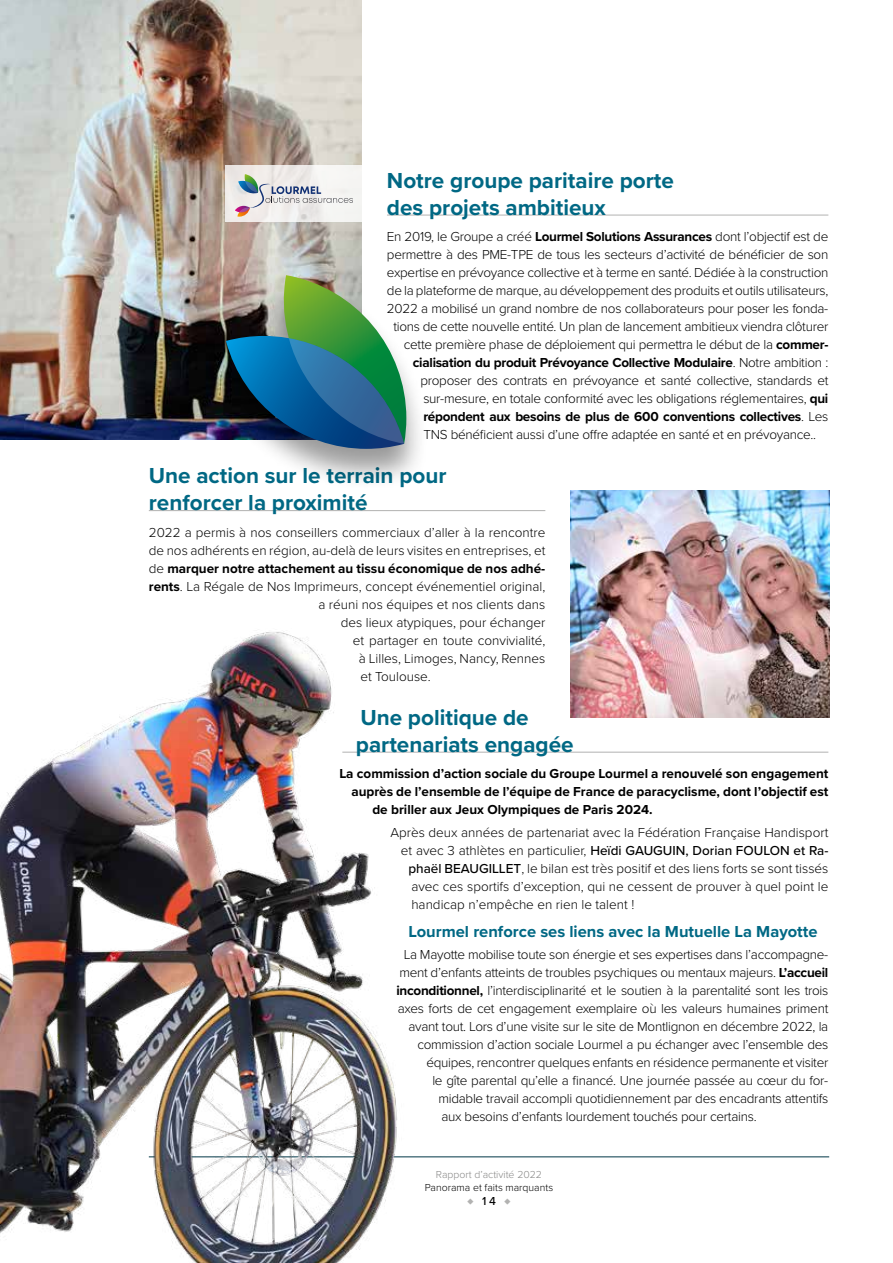
<style>
.page{position:relative;width:893px;height:1263px;background:#fff}
.page>*{position:absolute;margin:0;border:0;box-sizing:border-box;transform-origin:0 0}
.t1{font:700 22.5px/27px "Proxima Nova";color:#006884}
.t2{font:700 16.5px "Proxima Nova";color:#006884}
.t3{font:300 13.5px "Proxima Nova";letter-spacing:-.02em;color:#000}
.t4{font:300 13.5px "Proxima Nova";color:#000}
.t5{font:700 13.5px "Proxima Nova";color:#000}
.t6{font:700 13.5px "Proxima Nova";letter-spacing:-.02em;color:#000}
.t7{font:500 13.5px "Proxima Nova";color:#000}
.t8{font:300 12px "Proxima Nova";color:#b2b2b1}
.t9{font:300 10.5px "Proxima Nova";color:#000}
.t10{font:300 10.5px "Proxima Nova";color:#878786}
.s1{font-weight:700}
.s2{font-weight:300}
.s3{font-weight:500}
.s4{font-weight:500;color:#000}
</style>
<div class="page">
<hr style="left:387px;top:215px;width:441px;height:1px;background:#b2b2b1">
<hr style="left:149px;top:510px;width:396px;height:1px;background:#b2b2b1">
<hr style="left:342px;top:752px;width:486px;height:1px;background:#b2b2b1">
<hr style="left:149px;top:1156px;width:680px;height:1px;background:#003747">
<img style="left:0;top:0;width:361px;height:440px">
<div style="left:225px;top:166px;width:154px;height:56px;background:linear-gradient(to right,#ebe6e2,#f9faf9)"></div>
<svg style="left:235px;top:174px;width:118px;height:43px"></svg>
<div style="left:206px;top:274px;width:222px;height:217px;background:#000;opacity:.4"></div>
<svg style="left:226px;top:275px;width:180px;height:174px;background:#4d8183"></svg>
<img style="left:571px;top:490px;width:258px;height:228px">
<img style="left:0;top:632px;width:424px;height:631px">
<h1 class="t1" style="left:387px;top:166px;width:289px">Notre groupe paritaire porte des projets ambitieux</h1>
<p class="t3" style="left:387px;top:227px;width:443px">En 2019, le Groupe a créé <span class="s1">Lourmel Solutions Assurances</span> dont l’objectif est de</p>
<p class="t3" style="left:387px;top:245px;width:443px">permettre à des PME-TPE de tous les secteurs d’activité de bénéficier de son</p>
<p class="t3" style="left:387px;top:263px;width:443px">expertise en prévoyance collective et à terme en santé. Dédiée à la construction</p>
<p class="t3" style="left:387px;top:281px;width:443px">de la plateforme de marque, au développement des produits et outils utilisateurs,</p>
<p class="t3" style="left:387px;top:299px;width:443px">2022 a mobilisé un grand nombre de nos collaborateurs pour poser les fonda-</p>
<p class="t3" style="left:393px;top:317px;width:436px">tions de cette nouvelle entité. Un plan de lancement ambitieux viendra clôturer</p>
<p class="t3" style="left:404px;top:335px;width:426px">cette première phase de déploiement qui permettra le début de la <span class="s1">commer-</span></p>
<p class="t6" style="left:413px;top:353px;width:417px">cialisation du produit Prévoyance Collective Modulaire<span class="s2">. Notre ambition :</span></p>
<p class="t3" style="left:420px;top:371px;width:410px">proposer des contrats en prévoyance et santé collective, standards et</p>
<p class="t3" style="left:423px;top:389px;width:406px">sur-mesure, en totale conformité avec les obligations réglementaires, <span class="s1">qui</span></p>
<p class="t6" style="left:423px;top:407px;width:407px">répondent aux besoins de plus de 600 conventions collectives<span class="s2">. Les</span></p>
<p class="t3" style="left:423px;top:425px;width:394px">TNS bénéficient aussi d’une offre adaptée en santé et en prévoyance..</p>
<h1 class="t1" style="left:149px;top:462px;width:299px">Une action sur le terrain pour renforcer la proximité</h1>
<p class="t4" style="left:149px;top:522px;width:398px">2022 a permis à nos conseillers commerciaux d’aller à la rencontre</p>
<p class="t4" style="left:149px;top:540px;width:398px">de nos adhérents en région, au-delà de leurs visites en entreprises, et</p>
<p class="t5" style="left:149px;top:558px;width:398px"><span class="s2">de</span> marquer notre attachement au tissu économique de nos adhé-</p>
<p class="t4" style="left:149px;top:576px;width:398px"><span class="s1">rents</span>. La Régale de Nos Imprimeurs, concept événementiel original,</p>
<p class="t4" style="left:318px;top:594px;width:228px">a réuni nos équipes et nos clients dans</p>
<p class="t4" style="left:341px;top:612px;width:206px">des lieux atypiques, pour échanger</p>
<p class="t4" style="left:353px;top:630px;width:194px">et partager en toute convivialité,</p>
<p class="t4" style="left:359px;top:648px;width:188px">à Lilles, Limoges, Nancy, Rennes</p>
<p class="t4" style="left:360px;top:666px;width:72px">et Toulouse.</p>
<h1 class="t1" style="left:356px;top:703px;width:219px">Une politique de partenariats engagée</h1>
<p class="t5" style="left:339px;top:764px;width:491px">La commission d’action sociale du Groupe Lourmel a renouvelé son engagement</p>
<p class="t5" style="left:351px;top:782px;width:479px">auprès de l’ensemble de l’équipe de France de paracyclisme, dont l’objectif est</p>
<p class="t5" style="left:372px;top:800px;width:282px">de briller aux Jeux Olympiques de Paris 2024.</p>
<p class="t4" style="left:390px;top:822px;width:439px">Après deux années de partenariat avec la Fédération Française Handisport</p>
<p class="t7" style="left:401px;top:840px;width:429px"><span class="s2">et avec 3 athlètes en particulier,</span> Heïdi GAUGUIN, Dorian FOULON et Ra-</p>
<p class="t4" style="left:408px;top:858px;width:421px"><span class="s3">phaël BEAUGILLET</span>, le bilan est très positif et des liens forts se sont tissés</p>
<p class="t4" style="left:411px;top:876px;width:419px">avec ces sportifs d’exception, qui ne cessent de prouver à quel point le</p>
<p class="t4" style="left:411px;top:894px;width:224px">handicap n’empêche en rien le talent !</p>
<p class="t2" style="left:408px;top:919px;width:411px">Lourmel renforce ses liens avec la Mutuelle La Mayotte</p>
<p class="t3" style="left:404px;top:945px;width:426px">La Mayotte mobilise toute son énergie et ses expertises dans l’accompagne-</p>
<p class="t3" style="left:399px;top:963px;width:431px">ment d’enfants atteints de troubles psychiques ou mentaux majeurs. <span class="s1">L’accueil</span></p>
<p class="t3" style="left:396px;top:981px;width:434px"><span class="s1">inconditionnel,</span> l’interdisciplinarité et le soutien à la parentalité sont les trois</p>
<p class="t3" style="left:398px;top:999px;width:432px">axes forts de cet engagement exemplaire où les valeurs humaines priment</p>
<p class="t3" style="left:408px;top:1017px;width:421px">avant tout. Lors d’une visite sur le site de Montlignon en décembre 2022, la</p>
<p class="t3" style="left:417px;top:1035px;width:413px">commission d’action sociale Lourmel a pu échanger avec l’ensemble des</p>
<p class="t3" style="left:426px;top:1053px;width:404px">équipes, rencontrer quelques enfants en résidence permanente et visiter</p>
<p class="t3" style="left:432px;top:1071px;width:397px">le gîte parental qu’elle a financé. Une journée passée au cœur du for-</p>
<p class="t3" style="left:438px;top:1089px;width:392px">midable travail accompli quotidiennement par des encadrants attentifs</p>
<p class="t3" style="left:441px;top:1107px;width:317px">aux besoins d’enfants lourdement touchés pour certains.</p>
<p class="t10" style="left:436px;top:1167px;width:108px">Rapport d’activité 2022</p>
<p class="t9" style="left:425px;top:1179px;width:130px">Panorama et faits marquants</p>
<p class="t8" style="left:468px;top:1192px;width:44px">♦ <span class="s4">14</span> ♦</p>
</div>
